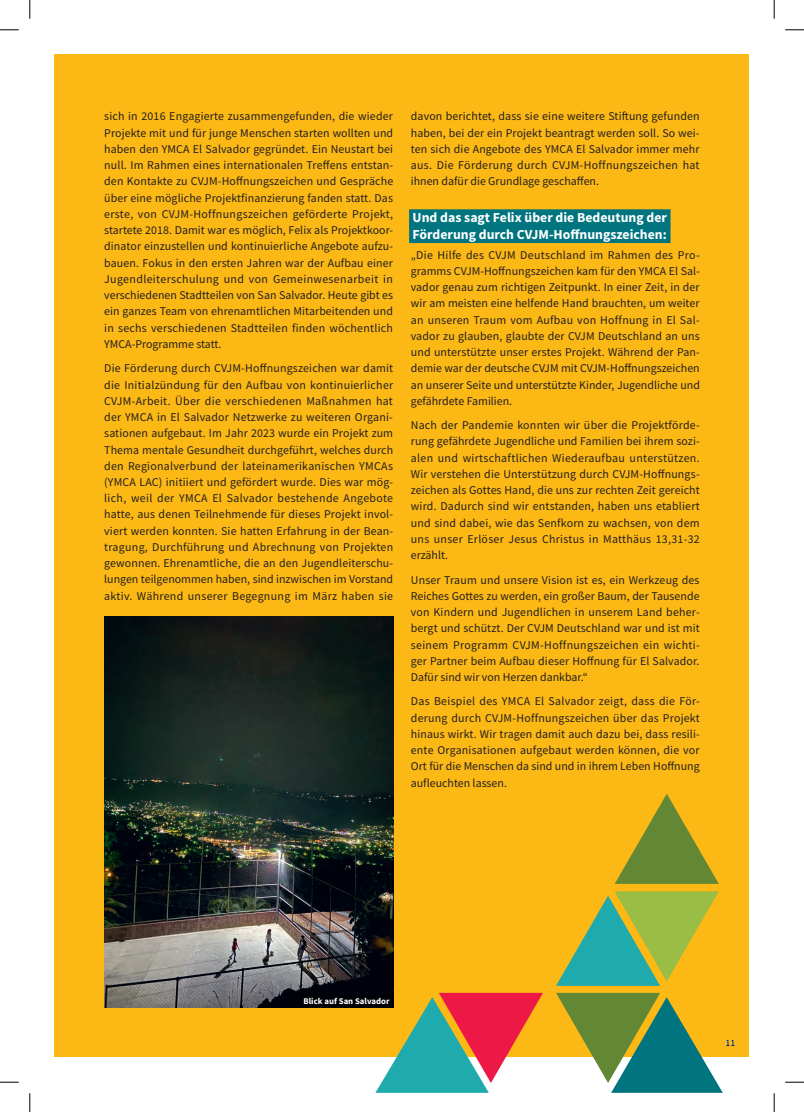
<style>
.page{position:relative;width:804px;height:1112px;background:#fff}
.page>*{position:absolute;margin:0;border:0;box-sizing:border-box;transform-origin:0 0}
.t1{font:700 13.75px/16.2px "Source Sans Pro";color:#fff}
.t2{font:11.88px/16.2px "Source Sans Pro";color:#231f20;text-align:justify}
.t3{font:600 9.38px "Source Sans Pro";color:#231f20}
.t4{font:700 8.75px "Source Sans Pro";color:#fff}
</style>
<div class="page">
<div style="left:55px;top:55px;width:694px;height:1002px;background:#fcb814"></div>
<div style="left:409px;top:209px;width:261px;height:18px;background:#00747f"></div>
<div style="left:409px;top:226px;width:261px;height:17px;background:#00747f"></div>
<img style="left:104px;top:616px;width:289px;height:392px">
<div style="left:300px;top:994px;width:93px;height:14px;background:#000"></div>
<svg style="left:374px;top:786px;width:349px;height:307px"></svg>
<svg style="left:0;top:29px;width:19px;height:2px"></svg>
<svg style="left:785px;top:29px;width:19px;height:2px"></svg>
<svg style="left:0;top:1081px;width:19px;height:2px"></svg>
<svg style="left:785px;top:1081px;width:19px;height:2px"></svg>
<svg style="left:29px;top:0;width:2px;height:19px"></svg>
<svg style="left:29px;top:1093px;width:2px;height:19px"></svg>
<svg style="left:773px;top:0;width:2px;height:19px"></svg>
<svg style="left:773px;top:1093px;width:2px;height:19px"></svg>
<p class="t2" style="left:104px;top:108px;width:290px">sich in 2016 Engagierte zusammengefunden, die wieder Projekte mit und für junge Menschen starten wollten und haben den YMCA El Salvador gegründet. Ein Neustart bei null. Im Rahmen eines internationalen Treffens entstan&shy;den Kontakte zu CVJM-Hoffnungszeichen und Gespräche über eine mögliche Projektfinanzierung fanden statt. Das erste, von CVJM-Hoffnungszeichen geförderte Projekt, startete 2018. Damit war es möglich, Felix als Projektkoor&shy;dinator einzustellen und kontinuierliche Angebote aufzu&shy;bauen. Fokus in den ersten Jahren war der Aufbau einer Jugendleiterschulung und von Gemeinwesenarbeit in verschiedenen Stadtteilen von San Salvador. Heute gibt es ein ganzes Team von ehrenamtlichen Mitarbeitenden und in sechs verschiedenen Stadtteilen finden wöchentlich YMCA-Programme statt.</p>
<p class="t2" style="left:104px;top:360px;width:290px">Die Förderung durch CVJM-Hoffnungszeichen war damit die Initialzündung für den Aufbau von kontinuierlicher CVJM-Arbeit. Über die verschiedenen Maßnahmen hat der YMCA in El Salvador Netzwerke zu weiteren Organi&shy;sationen aufgebaut. Im Jahr 2023 wurde ein Projekt zum Thema mentale Gesundheit durchgeführt, welches durch den Regionalverbund der lateinamerikanischen YMCAs (YMCA LAC) initiiert und gefördert wurde. Dies war mög&shy;lich, weil der YMCA El Salvador bestehende Angebote hatte, aus denen Teilnehmende für dieses Projekt invol&shy;viert werden konnten. Sie hatten Erfahrung in der Bean&shy;tragung, Durchführung und Abrechnung von Projekten gewonnen. Ehrenamtliche, die an den Jugendleiterschu&shy;lungen teilgenommen haben, sind inzwischen im Vorstand aktiv. Während unserer Begegnung im März haben sie</p>
<p class="t2" style="left:411px;top:108px;width:290px">davon berichtet, dass sie eine weitere Stiftung gefunden haben, bei der ein Projekt beantragt werden soll. So wei&shy;ten sich die Angebote des YMCA El Salvador immer mehr aus. Die Förderung durch CVJM-Hoffnungszeichen hat ihnen dafür die Grundlage geschaffen.</p>
<p class="t1" style="left:412px;top:209px;width:256px">Und das sagt Felix über die Bedeutung der<br>Förderung durch CVJM-Hoffnungszeichen:</p>
<p class="t2" style="left:411px;top:246px;width:290px">„Die Hilfe des CVJM Deutschland im Rahmen des Pro&shy;gramms CVJM-Hoffnungszeichen kam für den YMCA El Sal&shy;vador genau zum richtigen Zeitpunkt. In einer Zeit, in der wir am meisten eine helfende Hand brauchten, um weiter an unseren Traum vom Aufbau von Hoffnung in El Sal&shy;vador zu glauben, glaubte der CVJM Deutschland an uns und unterstützte unser erstes Projekt. Während der Pan&shy;demie war der deutsche CVJM mit CVJM-Hoffnungszeichen an unserer Seite und unterstützte Kinder, Jugendliche und gefährdete Familien.</p>
<p class="t2" style="left:411px;top:417px;width:290px">Nach der Pandemie konnten wir über die Projektförde&shy;rung gefährdete Jugendliche und Familien bei ihrem sozi&shy;alen und wirtschaftlichen Wiederaufbau unterstützen.<br>Wir verstehen die Unterstützung durch CVJM-Hoffnungs&shy;zeichen als Gottes Hand, die uns zur rechten Zeit gereicht wird. Dadurch sind wir entstanden, haben uns etabliert und sind dabei, wie das Senfkorn zu wachsen, von dem uns unser Erlöser Jesus Christus in Matthäus 13,31-32 erzählt.</p>
<p class="t2" style="left:411px;top:571px;width:290px">Unser Traum und unsere Vision ist es, ein Werkzeug des Reiches Gottes zu werden, ein großer Baum, der Tausende von Kindern und Jugendlichen in unserem Land beher&shy;bergt und schützt. Der CVJM Deutschland war und ist mit seinem Programm CVJM-Hoffnungszeichen ein wichti&shy;ger Partner beim Aufbau dieser Hoffnung für El Salvador.<br>Dafür sind wir von Herzen dankbar.“</p>
<p class="t2" style="left:411px;top:693px;width:290px">Das Beispiel des YMCA El Salvador zeigt, dass die För&shy;derung durch CVJM-Hoffnungszeichen über das Projekt hinaus wirkt. Wir tragen damit auch dazu bei, dass resili&shy;ente Organisationen aufgebaut werden können, die vor Ort für die Menschen da sind und in ihrem Leben Hoffnung aufleuchten lassen.</p>
<p class="t4" style="left:303px;top:995px;width:88px">Blick auf San Salvador</p>
<p class="t3" style="left:725px;top:1037px;width:11px">11</p>
</div>
